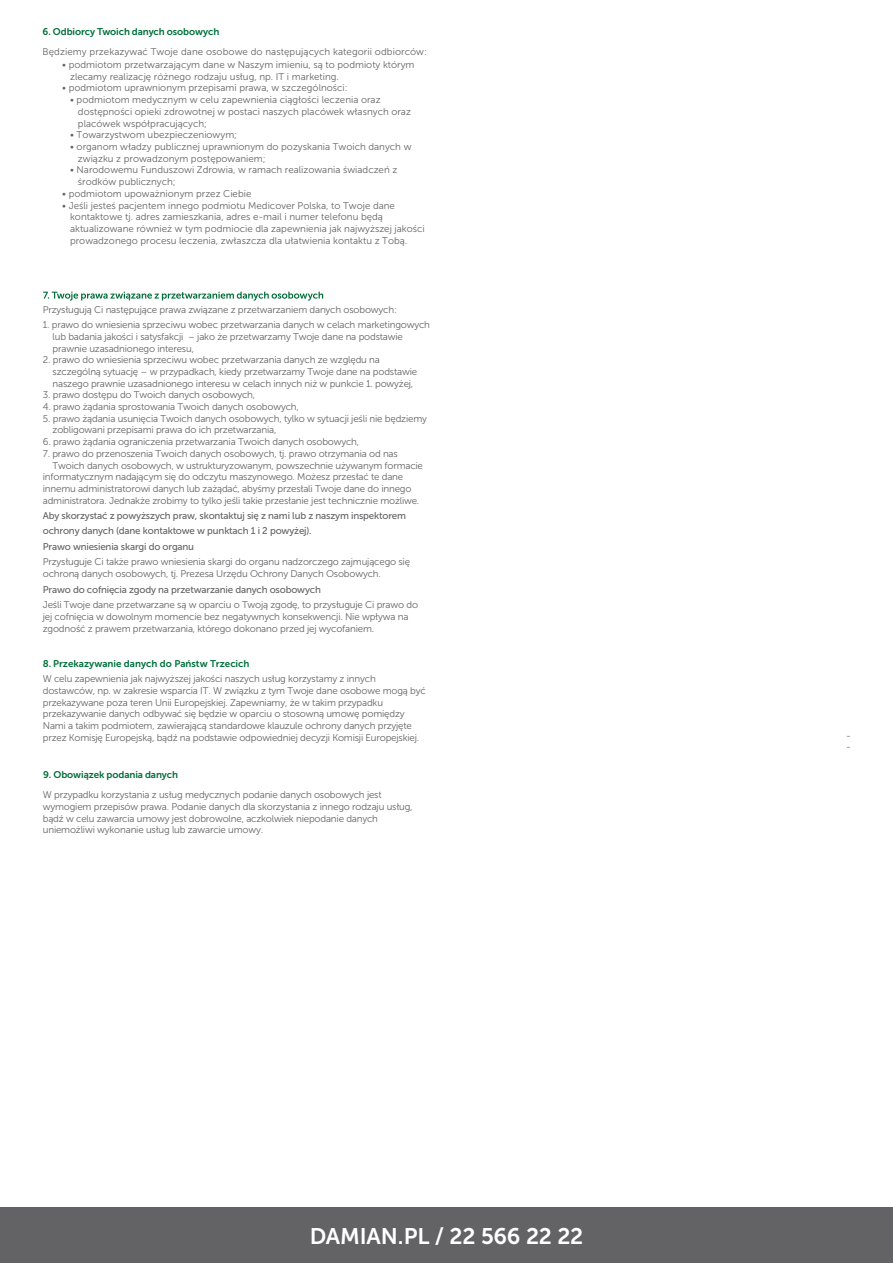
<style>
.page{position:relative;width:893px;height:1263px;background:#fff}
.page>*{position:absolute;margin:0;border:0;box-sizing:border-box;transform-origin:0 0}
.t1{font:22.5px "Museo Sans 700";letter-spacing:-.01em;color:#fff}
.t2{font:9.75px/11.7px "Museo Sans 300";letter-spacing:-.02em;color:#636366}
.t3{font:9.75px/11.7px "Museo Sans 300";color:#636366}
.t4{font:9.75px/15px "Museo Sans 500";letter-spacing:-.02em;color:#636366}
.t5{font:9.75px "Museo Sans 700";color:#006f3a}
.t6{font:9.75px "Museo Sans 300";letter-spacing:.01em;color:#636366}
</style>
<div class="page">
<div style="left:0;top:1208px;width:893px;height:55px;background:#636366"></div>
<svg style="left:43px;top:292px;width:280px;height:9px"></svg>
<p class="t5" style="left:43px;top:26px;width:178px">6. Odbiorcy Twoich danych osobowych</p>
<p class="t6" style="left:43px;top:46px;width:386px">Będziemy przekazywać Twoje dane osobowe do następujących kategorii odbiorców:</p>
<p class="t3" style="left:70px;top:59px;width:346px;text-indent:-8px">• podmiotom przetwarzającym dane w Naszym imieniu, są to podmioty którym zlecamy realizację różnego rodzaju usług, np. IT i marketing.</p>
<p class="t3" style="left:62px;top:82px;width:287px">• podmiotom uprawnionym przepisami prawa, w szczególności:</p>
<p class="t3" style="left:78px;top:94px;width:335px;text-indent:-8px">• podmiotom medycznym w celu zapewnienia ciągłości leczenia oraz dostępności opieki zdrowotnej w postaci naszych placówek własnych oraz placówek współpracujących;</p>
<p class="t3" style="left:70px;top:129px;width:169px">• Towarzystwom ubezpieczeniowym;</p>
<p class="t3" style="left:78px;top:141px;width:335px;text-indent:-8px">• organom władzy publicznej uprawnionym do pozyskania Twoich danych w związku z prowadzonym postępowaniem;</p>
<p class="t3" style="left:78px;top:164px;width:321px;text-indent:-8px">• Narodowemu Funduszowi Zdrowia, w ramach realizowania świadczeń z środków publicznych;</p>
<p class="t3" style="left:62px;top:188px;width:191px">• podmiotom upoważnionym przez Ciebie</p>
<p class="t3" style="left:70px;top:199px;width:356px;text-indent:-8px">• Jeśli jesteś pacjentem innego podmiotu Medicover Polska, to Twoje dane kontaktowe tj. adres zamieszkania, adres e-mail i numer telefonu będą aktualizowane również w tym podmiocie dla zapewnienia jak najwyższej jakości prowadzonego procesu leczenia, zwłaszcza dla ułatwienia kontaktu z Tobą.</p>
<p class="t2" style="left:43px;top:304px;width:356px">Przysługują Ci następujące prawa związane z przetwarzaniem danych osobowych:</p>
<p class="t2" style="left:53px;top:319px;width:379px;text-indent:-10px">1. prawo do wniesienia sprzeciwu wobec przetwarzania danych w celach marketingowych lub badania jakości i satysfakcji – jako że przetwarzamy Twoje dane na podstawie prawnie uzasadnionego interesu,</p>
<p class="t2" style="left:53px;top:354px;width:366px;text-indent:-10px">2. prawo do wniesienia sprzeciwu wobec przetwarzania danych ze względu na szczególną sytuację – w przypadkach, kiedy przetwarzamy Twoje dane na podstawie naszego prawnie uzasadnionego interesu w celach innych niż w punkcie 1. powyżej,</p>
<p class="t2" style="left:43px;top:389px;width:214px">3. prawo dostępu do Twoich danych osobowych,</p>
<p class="t2" style="left:43px;top:401px;width:258px">4. prawo żądania sprostowania Twoich danych osobowych,</p>
<p class="t2" style="left:53px;top:413px;width:376px;text-indent:-10px">5. prawo żądania usunięcia Twoich danych osobowych, tylko w sytuacji jeśli nie będziemy zobligowani przepisami prawa do ich przetwarzania,</p>
<p class="t2" style="left:43px;top:436px;width:318px">6. prawo żądania ograniczenia przetwarzania Twoich danych osobowych,</p>
<p class="t2" style="left:43px;top:448px;width:357px">7. prawo do przenoszenia Twoich danych osobowych, tj. prawo otrzymania od nas</p>
<p class="t2" style="left:53px;top:459px;width:372px">Twoich danych osobowych, w ustrukturyzowanym, powszechnie używanym formacie</p>
<p class="t2" style="left:43px;top:471px;width:362px">informatycznym nadającym się do odczytu maszynowego. Możesz przesłać te dane</p>
<p class="t2" style="left:43px;top:483px;width:370px">innemu administratorowi danych lub zażądać, abyśmy przesłali Twoje dane do innego</p>
<p class="t2" style="left:43px;top:494px;width:378px">administratora. Jednakże zrobimy to tylko jeśli takie przesłanie jest technicznie możliwe.</p>
<p class="t4" style="left:43px;top:508px;width:365px">Aby skorzystać z powyższych praw, skontaktuj się z nami lub z naszym inspektorem ochrony danych (dane kontaktowe w punktach 1 i 2 powyżej).</p>
<p class="t4" style="left:43px;top:539px;width:153px">Prawo wniesienia skargi do organu</p>
<p class="t2" style="left:43px;top:556px;width:369px">Przysługuje Ci także prawo wniesienia skargi do organu nadzorczego zajmującego się ochroną danych osobowych, tj. Prezesa Urzędu Ochrony Danych Osobowych.</p>
<p class="t4" style="left:43px;top:582px;width:280px">Prawo do cofnięcia zgody na przetwarzanie danych osobowych</p>
<p class="t2" style="left:43px;top:599px;width:377px">Jeśli Twoje dane przetwarzane są w oparciu o Twoją zgodę, to przysługuje Ci prawo do jej cofnięcia w dowolnym momencie bez negatywnych konsekwencji. Nie wpływa na zgodność z prawem przetwarzania, którego dokonano przed jej wycofaniem.</p>
<p class="t5" style="left:43px;top:658px;width:208px">8. Przekazywanie danych do Państw Trzecich</p>
<p class="t2" style="left:43px;top:673px;width:384px">W celu zapewnienia jak najwyższej jakości naszych usług korzystamy z innych dostawców, np. w zakresie wsparcia IT. W związku z tym Twoje dane osobowe mogą być przekazywane poza teren Unii Europejskiej. Zapewniamy, że w takim przypadku przekazywanie danych odbywać się będzie w oparciu o stosowną umowę pomiędzy Nami a takim podmiotem, zawierającą standardowe klauzule ochrony danych przyjęte przez Komisję Europejską, bądź na podstawie odpowiedniej decyzji Komisji Europejskiej.</p>
<p class="t5" style="left:43px;top:769px;width:136px">9. Obowiązek podania danych</p>
<p class="t2" style="left:43px;top:789px;width:371px">W przypadku korzystania z usług medycznych podanie danych osobowych jest wymogiem przepisów prawa. Podanie danych dla skorzystania z innego rodzaju usług, bądź w celu zawarcia umowy jest dobrowolne, aczkolwiek niepodanie danych uniemożliwi wykonanie usług lub zawarcie umowy.</p>
<h1 class="t1" style="left:310px;top:1223px;width:275px">DAMIAN.PL / 22 566 22 22</h1>
<p class="t2" style="left:846px;top:729px;width:6px">- -</p>
</div>
